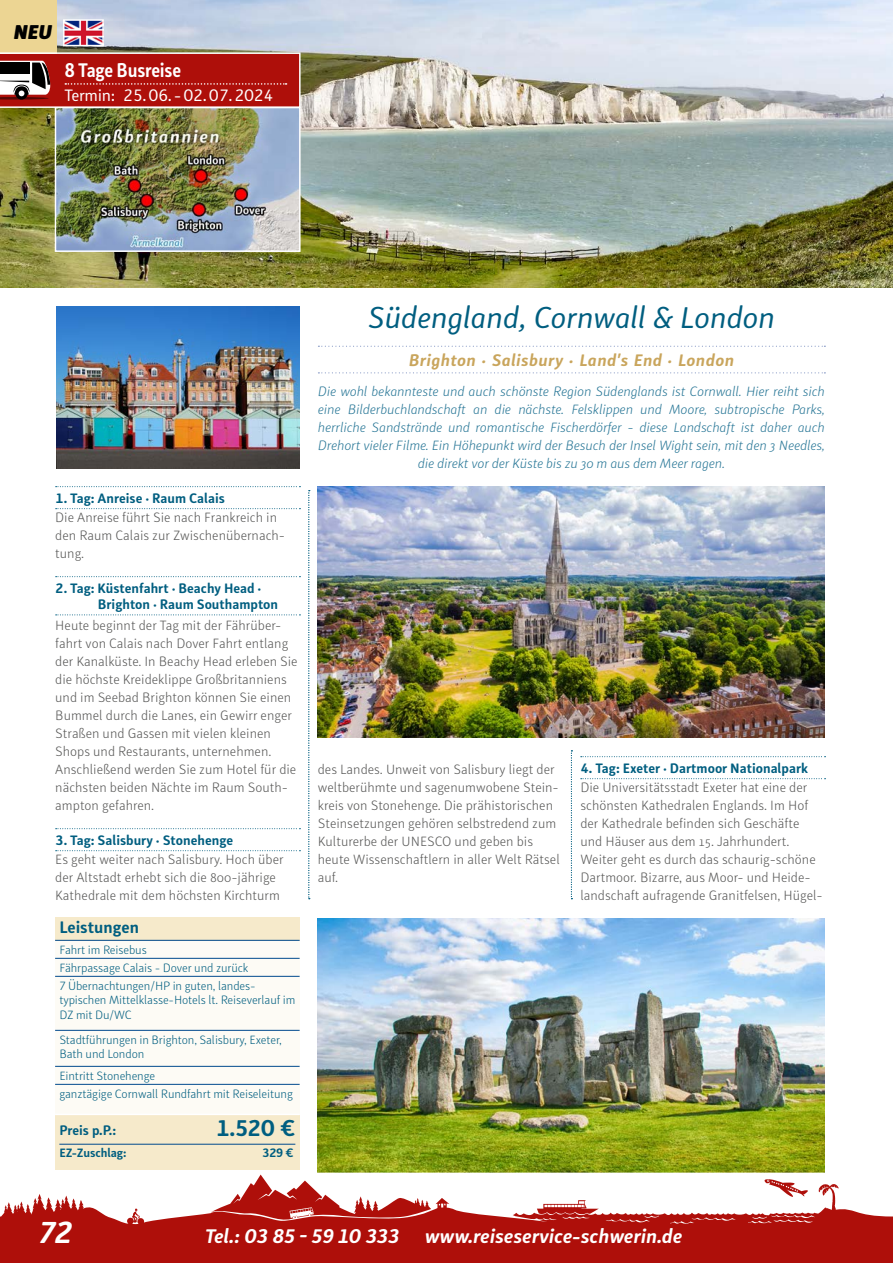
<style>
.page{position:relative;width:893px;height:1263px;background:#fff}
.page>*{position:absolute;margin:0;border:0;box-sizing:border-box;transform-origin:0 0}
.t1{font:italic 30px "Submariner R24";letter-spacing:-.01em;color:#005e80}
.t2{font:italic 700 30px "Submariner R24";color:#fff}
.t3{font:700 22.5px "Submariner R24";color:#005e80}
.t4{font:italic 700 19.5px "Submariner R24";color:#fff}
.t5{font:700 19.5px "Submariner R24";letter-spacing:-.01em;color:#fff;scale:.9 1}
.t6{font:italic 900 19.5px "Submariner R24";color:#000}
.t7{font:italic 700 16.5px "Submariner R24";letter-spacing:.025em;color:#c9a55c}
.t8{font:16.5px "Submariner R24";letter-spacing:-.02em;color:#fff}
.t9{font:700 16.5px "Submariner R24";color:#005e80}
.t10{font:300 13.5px/18px "Submariner R24";color:#575756}
.t11{font:italic 300 13.5px/18px "Submariner R24";letter-spacing:-.01em;color:#277696;text-align:center}
.t12{font:700 13.5px/16.2px "Submariner R24";color:#005e80}
.t13{font:300 12px/18px "Submariner R24";letter-spacing:-.01em;color:#005e80}
.t14{font:700 12px "Submariner R24";letter-spacing:-.01em;color:#005e80}
</style>
<div class="page">
<img style="left:0;top:0;width:893px;height:287px">
<img style="left:58px;top:110px;width:240px;height:139px">
<div style="left:55px;top:107px;width:246px;height:145px;border:2px solid #fff"></div>
<div style="left:0;top:1174px;width:893px;height:89px;background:#ae0f0a"></div>
<svg style="left:56px;top:486px;width:244px;height:2px"></svg>
<svg style="left:56px;top:508px;width:244px;height:1px"></svg>
<svg style="left:56px;top:576px;width:244px;height:1px"></svg>
<svg style="left:56px;top:614px;width:244px;height:1px"></svg>
<svg style="left:56px;top:828px;width:244px;height:1px"></svg>
<svg style="left:56px;top:850px;width:244px;height:1px"></svg>
<svg style="left:581px;top:756px;width:245px;height:1px"></svg>
<svg style="left:581px;top:778px;width:245px;height:1px"></svg>
<svg style="left:308px;top:490px;width:2px;height:409px"></svg>
<svg style="left:571px;top:750px;width:1px;height:149px"></svg>
<div style="left:55px;top:917px;width:245px;height:23px;background:#f6eacb"></div>
<div style="left:55px;top:941px;width:245px;height:37px;background:#fdfbf5"></div>
<hr style="left:55px;top:940px;width:245px;height:1px;background:#00498d">
<hr style="left:55px;top:958px;width:245px;height:1px;background:#00498d">
<div style="left:55px;top:977px;width:245px;height:66px;background:#fdfbf5"></div>
<hr style="left:55px;top:976px;width:245px;height:1px;background:#00498d">
<div style="left:55px;top:1031px;width:245px;height:51px;background:#fdfbf5"></div>
<hr style="left:55px;top:1030px;width:245px;height:1px;background:#00498d">
<div style="left:55px;top:1067px;width:245px;height:37px;background:#fdfbf5"></div>
<hr style="left:55px;top:1066px;width:245px;height:1px;background:#00498d">
<div style="left:55px;top:1085px;width:245px;height:37px;background:#fdfbf5"></div>
<hr style="left:55px;top:1084px;width:245px;height:1px;background:#00498d">
<div style="left:55px;top:1115px;width:245px;height:31px;background:#f6eacb"></div>
<hr style="left:55px;top:1113px;width:245px;height:2px;background:#fff">
<div style="left:55px;top:1139px;width:245px;height:31px;background:#f6eacb"></div>
<hr style="left:59px;top:1144px;width:236px;height:1px;background:#00498d">
<svg style="left:318px;top:346px;width:507px;height:1px"></svg>
<svg style="left:318px;top:372px;width:507px;height:1px"></svg>
<div style="left:0;top:0;width:56px;height:55px;background:#ecd593"></div>
<img style="left:318px;top:486px;width:507px;height:252px">
<img style="left:56px;top:306px;width:244px;height:162px">
<img style="left:318px;top:918px;width:507px;height:254px">
<svg style="left:0;top:1172px;width:893px;height:52px;fill:#fff"></svg>
<svg style="left:0;top:52px;width:301px;height:56px"></svg>
<img style="left:66px;top:22px;width:35px;height:21px">
<div style="left:63px;top:19px;width:41px;height:27px;border:2px solid #fff"></div>
<h3 class="t6" style="left:14px;top:18px;width:40px">NEU</h3>
<h3 class="t5" style="left:65px;top:57px;width:131px">8 Tage Busreise</h3>
<p class="t8" style="left:65px;top:85px;width:211px">Termin: 25. 06. - 02. 07. 2024</p>
<p class="t12" style="left:55px;top:489px;width:171px">1. Tag: Anreise · Raum Calais</p>
<p class="t10" style="left:55px;top:508px;width:231px">Die Anreise führt Sie nach Frankreich in den Raum Calais zur Zwischenübernach&shy;tung.</p>
<p class="t12" style="left:98px;top:579px;width:182px;text-indent:-43px">2. Tag: Küstenfahrt · Beachy Head ·<br>Brighton · Raum Southampton</p>
<p class="t10" style="left:55px;top:616px;width:244px">Heute beginnt der Tag mit der Fährüber&shy;fahrt von Calais nach Dover Fahrt entlang der Kanalküste. In Beachy Head erleben Sie die höchste Kreideklippe Großbritanniens und im Seebad Brighton können Sie einen Bummel durch die Lanes, ein Gewirr enger Straßen und Gassen mit vielen kleinen Shops und Restaurants, unternehmen.<br>Anschließend werden Sie zum Hotel für die nächsten beiden Nächte im Raum South&shy;ampton gefahren.</p>
<p class="t12" style="left:55px;top:831px;width:179px">3. Tag: Salisbury · Stonehenge</p>
<p class="t10" style="left:55px;top:850px;width:230px">Es geht weiter nach Salisbury. Hoch über der Altstadt erhebt sich die 800-jährige<br>Kathedrale mit dem höchsten Kirchturm</p>
<p class="t9" style="left:59px;top:916px;width:81px">Leistungen</p>
<p class="t13" style="left:59px;top:940px;width:198px">Fahrt im Reisebus<br>Fährpassage Calais - Dover und zurück<br>7 Übernachtungen/HP in guten, landes-</p>
<p class="t13" style="left:59px;top:993px;width:238px;line-height:14.2px">typischen Mittelklasse-Hotels lt. Reiseverlauf im<br>DZ mit Du/WC</p>
<p class="t13" style="left:59px;top:1032px;width:224px;line-height:14.2px">Stadtführungen in Brighton, Salisbury, Exeter,<br>Bath und London</p>
<p class="t13" style="left:59px;top:1066px;width:235px">Eintritt Stonehenge<br>ganztägige Cornwall Rundfahrt mit Reiseleitung</p>
<p class="t12" style="left:59px;top:1121px;width:58px">Preis p.P.:</p>
<h2 class="t3" style="left:217px;top:1113px;width:80px">1.520 €</h2>
<p class="t14" style="left:59px;top:1145px;width:69px">EZ-Zuschlag:</p>
<p class="t14" style="left:263px;top:1145px;width:32px">329 €</p>
<h1 class="t1" style="left:368px;top:298px;width:409px">Südengland, Cornwall &amp; London</h1>
<p class="t7" style="left:409px;top:349px;width:327px">Brighton · Salisbury · Land's End · London</p>
<p class="t11" style="left:318px;top:382px;width:509px">Die wohl bekannteste und auch schönste Region Südenglands ist Cornwall. Hier reiht sich eine Bilderbuchlandschaft an die nächste. Felsklippen und Moore, subtropische Parks, herrliche Sandstrände und romantische Fischerdörfer - diese Landschaft ist daher auch Drehort vieler Filme. Ein Höhepunkt wird der Besuch der Insel Wight sein, mit den 3 Needles, die direkt vor der Küste bis zu 30 m aus dem Meer ragen.</p>
<p class="t10" style="left:318px;top:760px;width:244px">des Landes. Unweit von Salisbury liegt der weltberühmte und sagenumwobene Stein&shy;kreis von Stonehenge. Die prähistorischen Steinsetzungen gehören selbstredend zum Kulturerbe der UNESCO und geben bis heute Wissenschaftlern in aller Welt Rätsel auf.</p>
<p class="t12" style="left:580px;top:759px;width:229px">4. Tag: Exeter · Dartmoor Nationalpark</p>
<p class="t10" style="left:580px;top:778px;width:244px">Die Universitätsstadt Exeter hat eine der schönsten Kathedralen Englands. Im Hof der Kathedrale befinden sich Geschäfte und Häuser aus dem 15. Jahrhundert.<br>Weiter geht es durch das schaurig-schöne Dartmoor. Bizarre, aus Moor- und Heide&shy;landschaft aufragende Granitfelsen, Hügel-</p>
<h1 class="t2" style="left:39px;top:1212px;width:35px">72</h1>
<h3 class="t4" style="left:205px;top:1223px;width:196px">Tel.: 03 85 - 59 10 333</h3>
<h3 class="t4" style="left:425px;top:1223px;width:259px">www.reiseservice-schwerin.de</h3>
</div>
